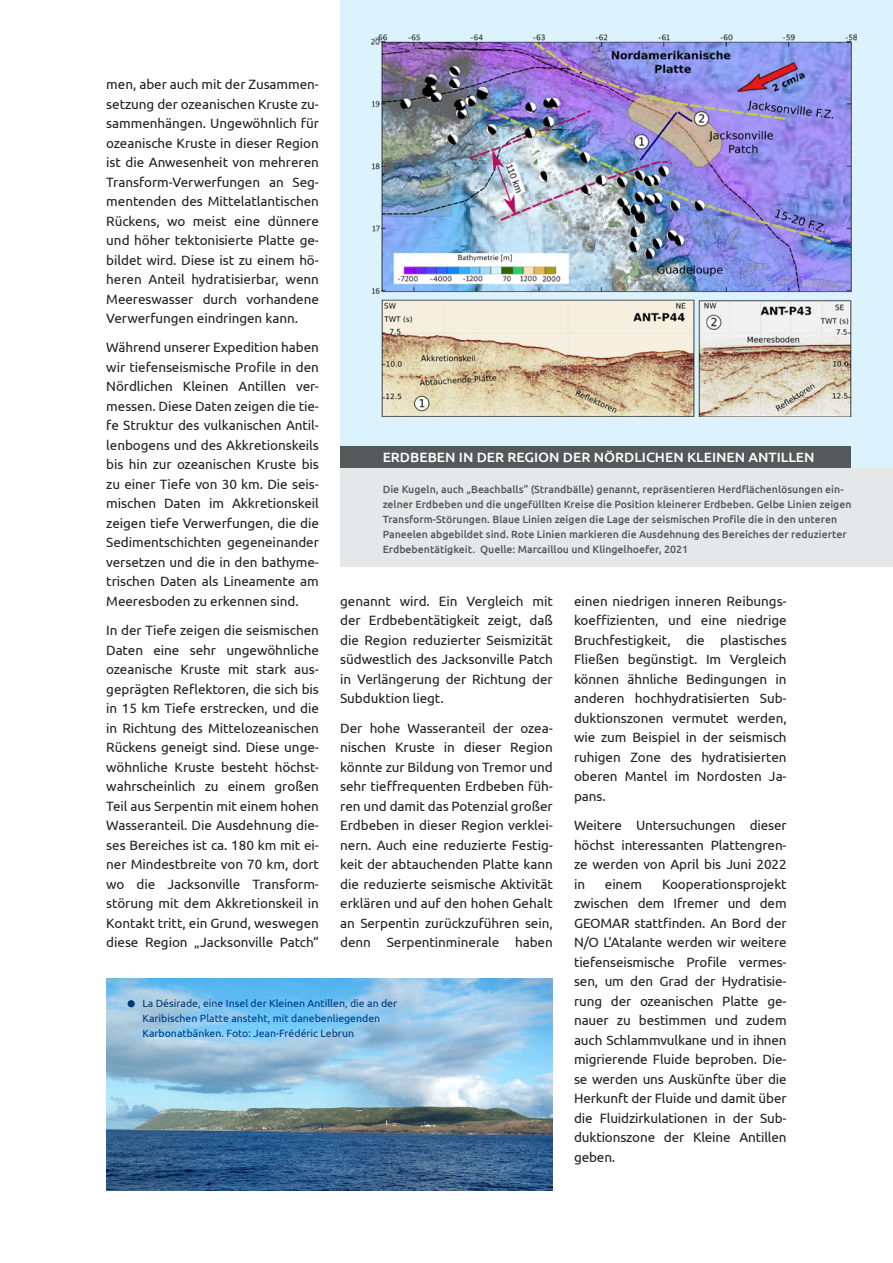
<style>
.page{position:relative;width:893px;height:1263px;background:#fff}
.page>*{position:absolute;margin:0;border:0;box-sizing:border-box;transform-origin:0 0}
.t1{font:13.5px/19.5px "Ubuntu";letter-spacing:-.005em;color:#231f20;text-align:justify}
.t2{font:500 13.5px "Ubuntu";color:#fff;scale:1.04 1}
.t3{font:500 10.5px/15px "Ubuntu";color:#57585a}
.t4{font:10.5px/15px "Ubuntu";color:#004789}
</style>
<div class="page">
<div style="left:340px;top:0;width:553px;height:500px;background:#dcf2fc"></div>
<div style="left:340px;top:468px;width:553px;height:98px;background:#e6e7e9"></div>
<div style="left:340px;top:446px;width:510px;height:22px;background:#57585a"></div>
<img style="left:372px;top:34px;width:484px;height:383px">
<img style="left:106px;top:978px;width:447px;height:213px">
<div style="left:128px;top:1000px;width:7px;height:7px;background:#00397b;border-radius:50%"></div>
<p class="t1" style="left:106px;top:74px;width:214px">men, aber auch mit der Zusammen&shy;setzung der ozeanischen Kruste zu&shy;sammenhängen. Ungewöhnlich für ozeanische Kruste in dieser Region ist die Anwesenheit von mehreren Transform-Verwerfungen an Seg&shy;mentenden des Mittelatlantischen Rückens, wo meist eine dünnere und höher tektonisierte Platte ge&shy;bildet wird. Diese ist zu einem hö&shy;heren Anteil hydratisierbar, wenn Meereswasser durch vorhandene Verwerfungen eindringen kann.</p>
<p class="t1" style="left:106px;top:337px;width:214px">Während unserer Expedition haben wir tiefenseismische Profile in den Nördlichen Kleinen Antillen ver&shy;messen. Diese Daten zeigen die tie&shy;fe Struktur des vulkanischen Antil&shy;lenbogens und des Akkretionskeils bis hin zur ozeanischen Kruste bis zu einer Tiefe von 30 km. Die seis&shy;mischen Daten im Akkretionskeil zeigen tiefe Verwerfungen, die die Sedimentschichten gegeneinander versetzen und die in den bathyme&shy;trischen Daten als Lineamente am Meeresboden zu erkennen sind.</p>
<p class="t1" style="left:106px;top:620px;width:214px">In der Tiefe zeigen die seismischen Daten eine sehr ungewöhnliche ozeanische Kruste mit stark aus&shy;geprägten Reflektoren, die sich bis in 15 km Tiefe erstrecken, und die in Richtung des Mittelozeanischen Rückens geneigt sind. Diese unge&shy;wöhnliche Kruste besteht höchst&shy;wahrscheinlich zu einem großen Teil aus Serpentin mit einem hohen Wasseranteil. Die Ausdehnung die&shy;ses Bereiches ist ca. 180 km mit ei&shy;ner Mindestbreite von 70 km, dort wo die Jacksonville Transform&shy;störung mit dem Akkretionskeil in Kontakt tritt, ein Grund, weswegen diese Region „Jacksonville Patch“</p>
<p class="t2" style="left:383px;top:448px;width:417px">ERDBEBEN IN DER REGION DER NÖRDLICHEN KLEINEN ANTILLEN</p>
<p class="t3" style="left:383px;top:481px;width:470px">Die Kugeln, auch „Beachballs“ (Strandbälle) genannt, repräsentieren Herdflächenlösungen ein&shy;zelner Erdbeben und die ungefüllten Kreise die Position kleinerer Erdbeben. Gelbe Linien zeigen Transform-Störungen. Blaue Linien zeigen die Lage der seismischen Profile die in den unteren Paneelen abgebildet sind. Rote Linien markieren die Ausdehnung des Bereiches der reduzierter Erdbebentätigkeit. Quelle: Marcaillou und Klingelhoefer, 2021</p>
<p class="t1" style="left:340px;top:591px;width:214px">genannt wird. Ein Vergleich mit der Erdbebentätigkeit zeigt, daß die Region reduzierter Seismizität südwestlich des Jacksonville Patch in Verlängerung der Richtung der Subduktion liegt.</p>
<p class="t1" style="left:340px;top:718px;width:214px">Der hohe Wasseranteil der ozea&shy;nischen Kruste in dieser Region könnte zur Bildung von Tremor und sehr tieffrequenten Erdbeben füh&shy;ren und damit das Potenzial großer Erdbeben in dieser Region verklei&shy;nern. Auch eine reduzierte Festig&shy;keit der abtauchenden Platte kann die reduzierte seismische Aktivität erklären und auf den hohen Gehalt an Serpentin zurückzuführen sein, denn Serpentinminerale haben</p>
<p class="t1" style="left:574px;top:591px;width:214px">einen niedrigen inneren Reibungs&shy;koeffizienten, und eine niedrige Bruchfestigkeit, die plastisches Fließen begünstigt. Im Vergleich können ähnliche Bedingungen in anderen hochhydratisierten Sub&shy;duktionszonen vermutet werden, wie zum Beispiel in der seismisch ruhigen Zone des hydratisierten oberen Mantel im Nordosten Ja&shy;pans.</p>
<p class="t1" style="left:574px;top:815px;width:214px">Weitere Untersuchungen dieser höchst interessanten Plattengren&shy;ze werden von April bis Juni 2022 in</p>
<p class="t1" style="left:574px;top:874px;width:214px;text-indent:88px">Kooperationsprojekt zwischen dem Ifremer und dem GEOMAR stattfinden. An Bord der N/O L‘Atalante werden wir weitere tiefenseismische Profile vermes&shy;sen, um den Grad der Hydratisie&shy;rung der ozeanischen Platte ge&shy;nauer zu bestimmen und zudem auch Schlammvulkane und in ihnen migrierende Fluide beproben. Die&shy;se werden uns Auskünfte über die Herkunft der Fluide und damit über die Fluidzirkulationen in der Sub&shy;duktionszone der Kleine Antillen geben.</p>
<p class="t1" style="left:605px;top:874px;width:39px">einem</p>
<p class="t4" style="left:142px;top:996px;width:256px">La Désirade, eine Insel der Kleinen Antillen, die an der<br>Karibischen Platte ansteht, mit danebenliegenden<br>Karbonatbänken. Foto: Jean-Frédéric Lebrun</p>
</div>
